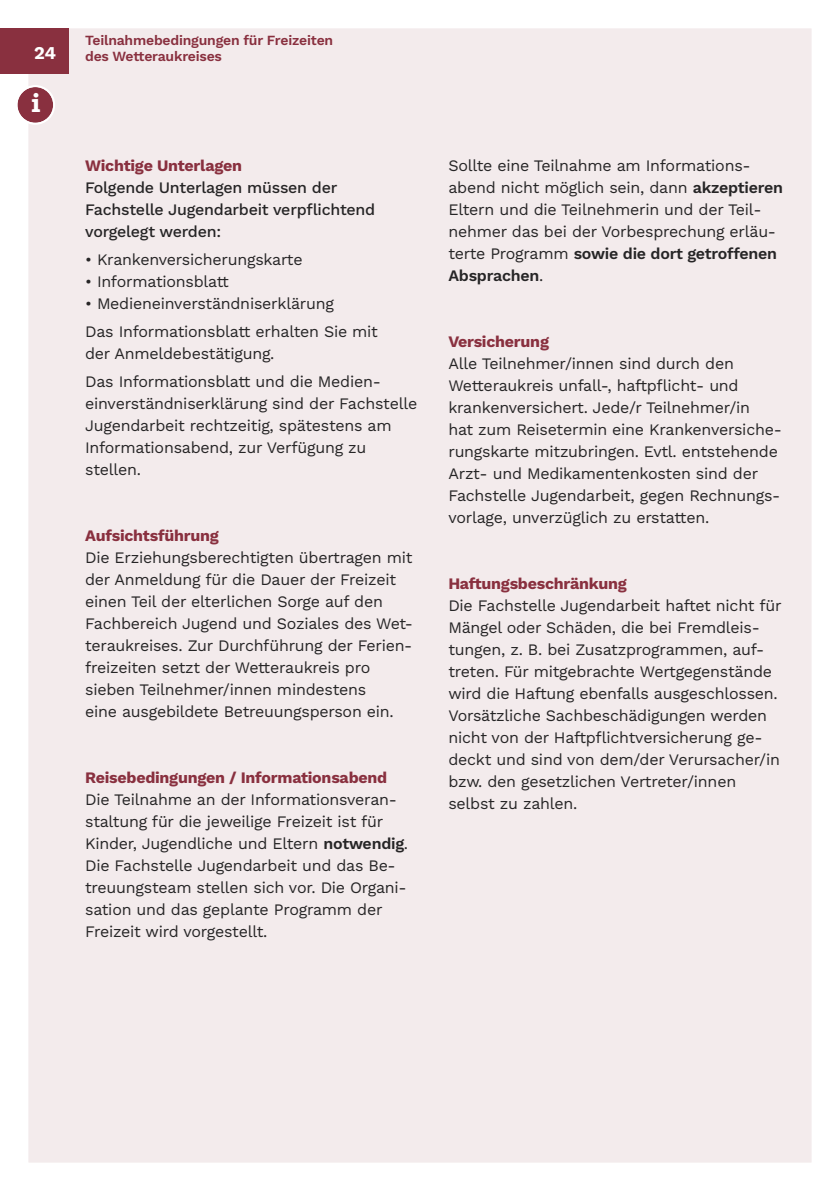
<style>
.page{position:relative;width:840px;height:1191px;background:#fff}
.page>*{position:absolute;margin:0;border:0;box-sizing:border-box;transform-origin:0 0}
.t1{font:800 26px "The Serif C5";color:#fff}
.t2{font:700 18px "Work Sans";color:#fff}
.t3{font:16px/22px "Work Sans";letter-spacing:-.015em;color:#262526}
.t4{font:700 16px "Work Sans";letter-spacing:-.015em;color:#89303f}
.t5{font:500 16px/22px "Work Sans";letter-spacing:-.015em;color:#262526}
.t6{font:600 14px/16.8px "Work Sans";letter-spacing:-.015em;color:#89303f}
.s1{font-weight:600}
</style>
<div class="page">
<div style="left:28px;top:28px;width:783px;height:1134px;background:#f3ebec"></div>
<div style="left:0;top:28px;width:68px;height:46px;background:#89303f"></div>
<svg style="left:17px;top:85px;width:38px;height:40px"></svg>
<p class="t2" style="left:34px;top:43px;width:24px">24</p>
<h1 class="t1" style="left:32px;top:88px;width:10px">i</h1>
<p class="t6" style="left:85px;top:33px;width:249px">Teilnahmebedingungen für Freizeiten des Wetteraukreises</p>
<p class="t4" style="left:85px;top:157px;width:158px">Wichtige Unterlagen</p>
<p class="t5" style="left:85px;top:178px;width:291px">Folgende Unterlagen müssen der<br>Fachstelle Jugendarbeit verpflichtend vorgelegt werden:</p>
<p class="t3" style="left:85px;top:249px;width:219px">• Krankenversicherungskarte</p>
<p class="t3" style="left:85px;top:271px;width:145px">• Informationsblatt</p>
<p class="t3" style="left:85px;top:290px;width:294px;line-height:28px">• Medieneinverständniserklärung<br>Das Informationsblatt erhalten Sie mit</p>
<p class="t3" style="left:85px;top:340px;width:297px;line-height:28px">der Anmeldebestätigung.<br>Das Informationsblatt und die Medien-</p>
<p class="t3" style="left:85px;top:393px;width:333px">einverständniserklärung sind der Fachstelle Jugendarbeit rechtzeitig, spätestens am Informationsabend, zur Verfügung zu stellen.</p>
<p class="t4" style="left:85px;top:527px;width:135px">aufsichtsführung</p>
<p class="t3" style="left:85px;top:547px;width:329px">Die Erziehungsberechtigten übertragen mit der Anmeldung für die Dauer der Freizeit einen Teil der elterlichen Sorge auf den Fachbereich Jugend und Soziales des Wet&shy;teraukreises. Zur Durchführung der Ferien&shy;freizeiten setzt der Wetteraukreis pro sieben Teilnehmer/innen mindestens<br>eine ausgebildete Betreuungsperson ein.</p>
<p class="t4" style="left:85px;top:769px;width:303px">reisebedingungen / informationsabend</p>
<p class="t3" style="left:85px;top:789px;width:324px">Die Teilnahme an der Informationsveran&shy;staltung für die jeweilige Freizeit ist für Kinder, Jugendliche und Eltern <span class="s1">notwendig</span>.<br>Die Fachstelle Jugendarbeit und das Be&shy;treuungsteam stellen sich vor. Die Organi&shy;sation und das geplante Programm der Freizeit wird vorgestellt.</p>
<p class="t3" style="left:448px;top:155px;width:336px">Sollte eine Teilnahme am Informations&shy;abend nicht möglich sein, dann <span class="s1">akzeptieren </span>Eltern und die Teilnehmerin und der Teil&shy;nehmer das bei der Vorbesprechung erläu&shy;terte Programm <span class="s1">sowie die dort getroffenen Absprachen</span>.</p>
<p class="t4" style="left:448px;top:333px;width:102px">Versicherung</p>
<p class="t3" style="left:448px;top:353px;width:335px">Alle Teilnehmer/innen sind durch den Wetteraukreis unfall-, haftpflicht- und krankenversichert. Jede/r Teilnehmer/in<br>hat zum Reisetermin eine Krankenversiche&shy;rungskarte mitzubringen. Evtl. entstehende Arzt- und Medikamentenkosten sind der Fachstelle Jugendarbeit, gegen Rechnungs&shy;vorlage, unverzüglich zu erstatten.</p>
<p class="t4" style="left:448px;top:575px;width:180px">Haftungsbeschränkung</p>
<p class="t3" style="left:448px;top:595px;width:334px">Die Fachstelle Jugendarbeit haftet nicht für Mängel oder Schäden, die bei Fremdleis&shy;tungen, z. B. bei Zusatzprogrammen, auf&shy;treten. Für mitgebrachte Wertgegenstände wird die Haftung ebenfalls ausgeschlossen.<br>Vorsätzliche Sachbeschädigungen werden nicht von der Haftpflichtversicherung ge&shy;deckt und sind von dem/der Verursacher/in bzw. den gesetzlichen Vertreter/innen selbst zu zahlen.</p>
</div>
